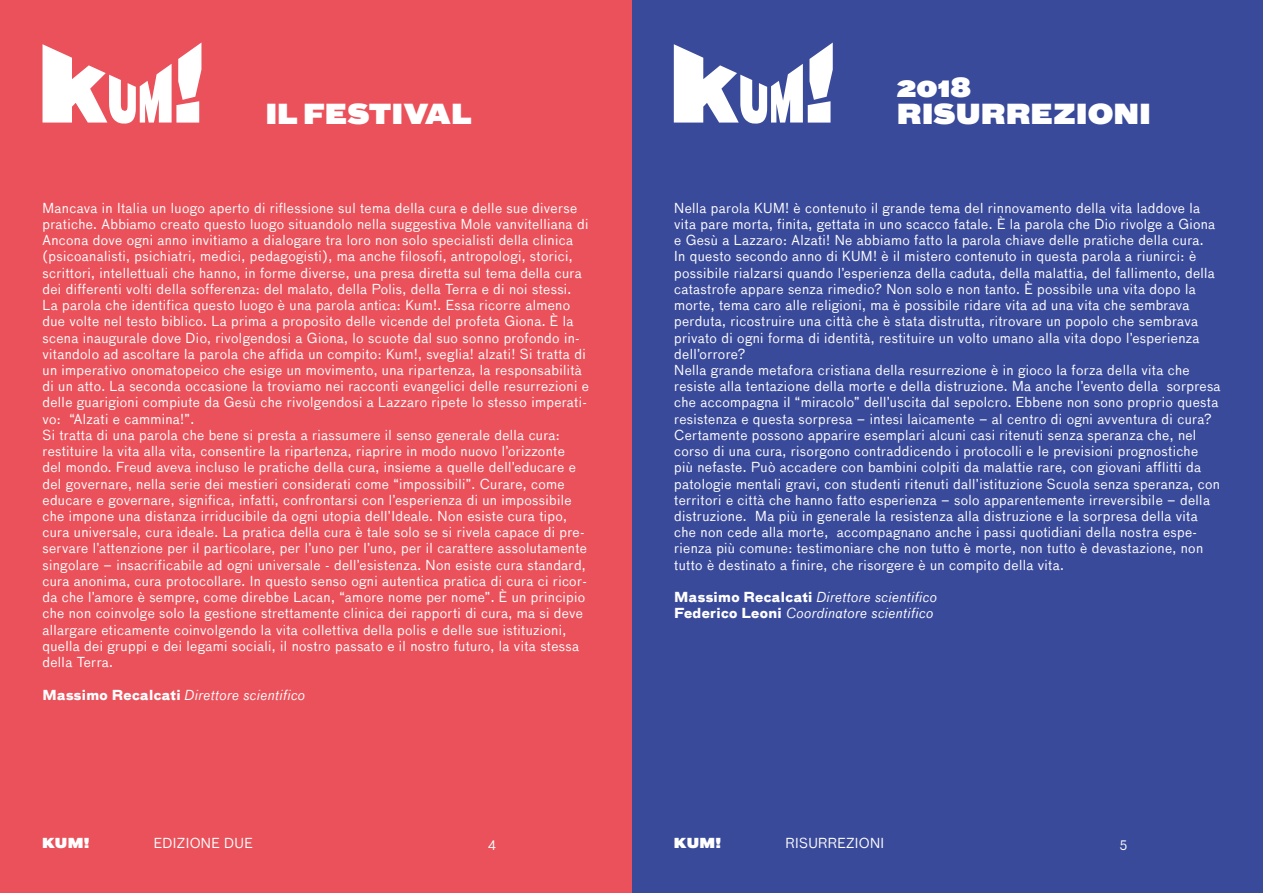
<style>
.page{position:relative;width:1263px;height:893px;background:#fff}
.page>*{position:absolute;margin:0;border:0;box-sizing:border-box;transform-origin:0 0}
.t1{font:27px "Bau Super";color:#fff}
.t2{font:13.5px/16.2px "Bau";letter-spacing:.025em;color:#fff}
.t3{font:italic 13.5px/16.2px "Bau";letter-spacing:.025em;color:#fff}
.t4{font:13.5px "Bau Super";letter-spacing:.01em;color:#fff}
.s1{font-weight:700;font-style:normal}
</style>
<div class="page">
<div style="left:631px;top:0;width:632px;height:893px;background:#3a4a9a"></div>
<div style="left:0;top:0;width:631px;height:893px;background:#ea515a"></div>
<svg style="left:43px;top:43px;width:158px;height:81px"></svg>
<svg style="left:674px;top:43px;width:159px;height:81px"></svg>
<h1 class="t1" style="left:897px;top:68px;width:76px">2018</h1>
<h1 class="t1" style="left:265px;top:95px;width:208px">IL FESTIVAL</h1>
<h1 class="t1" style="left:897px;top:95px;width:256px">RISURREZIONI</h1>
<p class="t2" style="left:43px;top:200px;width:548px">Mancava in Italia un luogo aperto di riflessione sul tema della cura e delle sue diverse pratiche. Abbiamo creato questo luogo situandolo nella suggestiva Mole vanvitelliana di Ancona dove ogni anno invitiamo a dialogare tra loro non solo specialisti della clinica (psicoanalisti, psichiatri, medici, pedagogisti), ma anche filosofi, antropologi, storici, scrittori, intellettuali che hanno, in forme diverse, una presa diretta sul tema della cura dei differenti volti della sofferenza: del malato, della Polis, della Terra e di noi stessi.<br>La parola che identifica questo luogo è una parola antica: Kum!. Essa ricorre almeno due volte nel testo biblico. La prima a proposito delle vicende del profeta Giona. È la scena inaugurale dove Dio, rivolgendosi a Giona, lo scuote dal suo sonno profondo in&shy;vitandolo ad ascoltare la parola che affida un compito: Kum!, sveglia! alzati! Si tratta di un imperativo onomatopeico che esige un movimento, una ripartenza, la responsabilità di un atto. La seconda occasione la troviamo nei racconti evangelici delle resurrezioni e delle guarigioni compiute da Gesù che rivolgendosi a Lazzaro ripete lo stesso imperati&shy;vo: “Alzati e cammina!”.<br>Si tratta di una parola che bene si presta a riassumere il senso generale della cura: restituire la vita alla vita, consentire la ripartenza, riaprire in modo nuovo l’orizzonte<br>del mondo. Freud aveva incluso le pratiche della cura, insieme a quelle dell’educare e del governare, nella serie dei mestieri considerati come “impossibili”. Curare, come educare e governare, significa, infatti, confrontarsi con l’esperienza di un impossibile che impone una distanza irriducibile da ogni utopia dell’Ideale. Non esiste cura tipo, cura universale, cura ideale. La pratica della cura è tale solo se si rivela capace di pre&shy;servare l’attenzione per il particolare, per l’uno per l’uno, per il carattere assolutamente singolare – insacrificabile ad ogni universale - dell’esistenza. Non esiste cura standard, cura anonima, cura protocollare. In questo senso ogni autentica pratica di cura ci ricor&shy;da che l’amore è sempre, come direbbe Lacan, “amore nome per nome”. È un principio che non coinvolge solo la gestione strettamente clinica dei rapporti di cura, ma si deve allargare eticamente coinvolgendo la vita collettiva della polis e delle sue istituzioni, quella dei gruppi e dei legami sociali, il nostro passato e il nostro futuro, la vita stessa della Terra.</p>
<p class="t3" style="left:43px;top:686px;width:264px"><span class="s1">Massimo Recalcati</span> Direttore scientifico</p>
<p class="t2" style="left:674px;top:200px;width:548px">Nella parola KUM! è contenuto il grande tema del rinnovamento della vita laddove la vita pare morta, finita, gettata in uno scacco fatale. È la parola che Dio rivolge a Giona e Gesù a Lazzaro: Alzati! Ne abbiamo fatto la parola chiave delle pratiche della cura.<br>In questo secondo anno di KUM! è il mistero contenuto in questa parola a riunirci: è possibile rialzarsi quando l’esperienza della caduta, della malattia, del fallimento, della catastrofe appare senza rimedio? Non solo e non tanto. È possibile una vita dopo la morte, tema caro alle religioni, ma è possibile ridare vita ad una vita che sembrava perduta, ricostruire una città che è stata distrutta, ritrovare un popolo che sembrava privato di ogni forma di identità, restituire un volto umano alla vita dopo l’esperienza dell’orrore?<br>Nella grande metafora cristiana della resurrezione è in gioco la forza della vita che resiste alla tentazione della morte e della distruzione. Ma anche l’evento della sorpresa che accompagna il “miracolo” dell’uscita dal sepolcro. Ebbene non sono proprio questa resistenza e questa sorpresa – intesi laicamente – al centro di ogni avventura di cura?<br>Certamente possono apparire esemplari alcuni casi ritenuti senza speranza che, nel corso di una cura, risorgono contraddicendo i protocolli e le previsioni prognostiche<br>più nefaste. Può accadere con bambini colpiti da malattie rare, con giovani afflitti da patologie mentali gravi, con studenti ritenuti dall’istituzione Scuola senza speranza, con territori e città che hanno fatto esperienza – solo apparentemente irreversibile – della distruzione. Ma più in generale la resistenza alla distruzione e la sorpresa della vita che non cede alla morte, accompagnano anche i passi quotidiani della nostra espe&shy;rienza più comune: testimoniare che non tutto è morte, non tutto è devastazione, non tutto è destinato a finire, che risorgere è un compito della vita.</p>
<p class="t3" style="left:674px;top:589px;width:264px"><span class="s1">Massimo Recalcati</span> Direttore scientifico<br><span class="s1">Federico Leoni</span> Coordinatore scientifico</p>
<p class="t4" style="left:42px;top:833px;width:49px">KUM!</p>
<p class="t2" style="left:154px;top:835px;width:100px">EDIZIONE DUE</p>
<p class="t2" style="left:488px;top:835px;width:9px">4</p>
<p class="t4" style="left:674px;top:833px;width:49px">KUM!</p>
<p class="t2" style="left:786px;top:835px;width:100px">RISURREZIONI</p>
<p class="t2" style="left:1120px;top:835px;width:9px">5</p>
</div>
